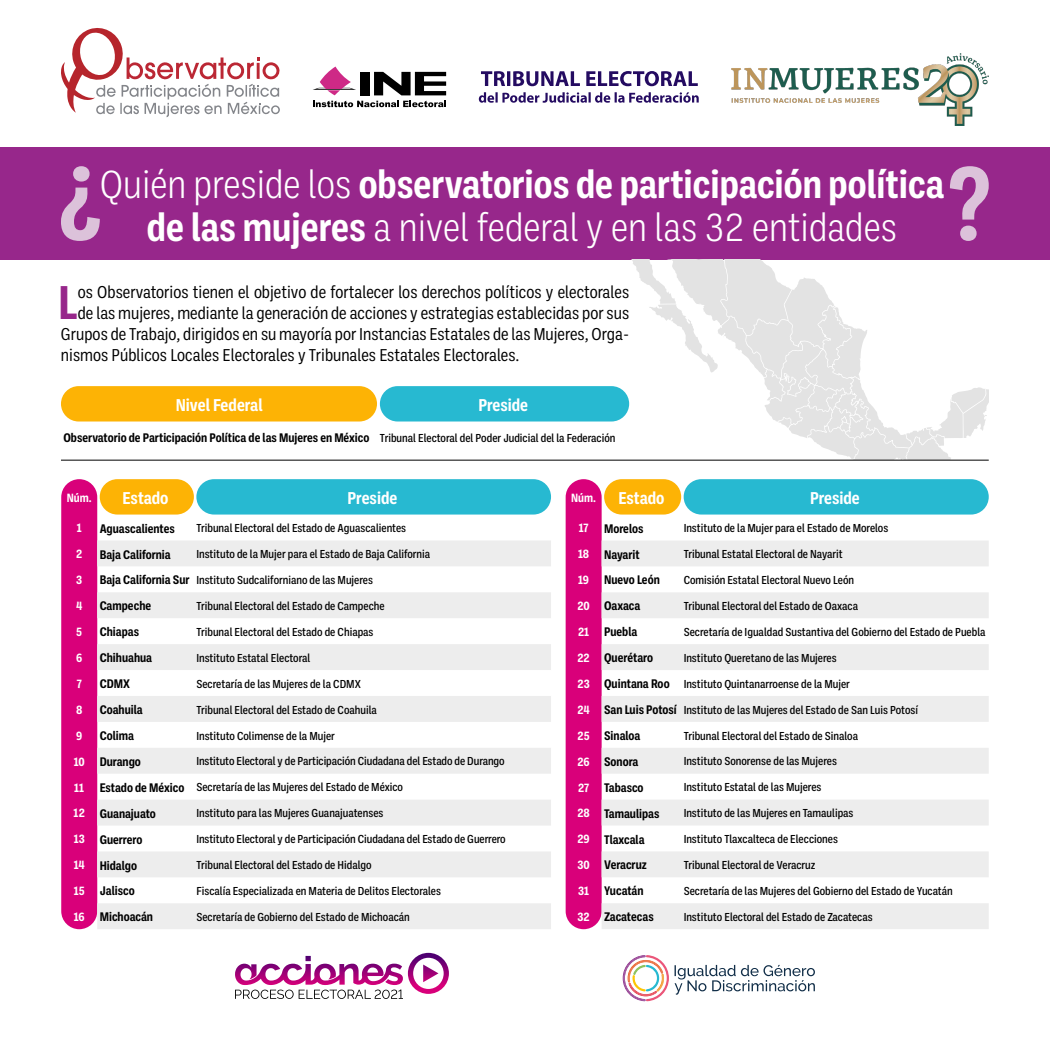
<style>
.page{position:relative;width:1050px;height:1050px;background:#fff}
.page>*{position:absolute;margin:0;border:0;box-sizing:border-box;transform-origin:0 0}
.t1{font:700 48.39px "Ballinger Condensed";color:#97278b}
.t2{font:700 39.9px/42.9px "Ballinger Condensed";color:#fff;text-align:center}
.t3{font:17.5px "Ballinger Condensed";color:#000}
.t4{font:700 17.5px "Ballinger Condensed";color:#fff}
.t5{font:700 12.69px "Ballinger Condensed";color:#000}
.t6{font:700 12.25px "Ballinger Condensed";letter-spacing:-.005em;color:#fff}
.t7{font:500 11.81px/25.9px "Ballinger Condensed";color:#000}
.s1{font-weight:300}
.s2{font-weight:500;font-size:11.81px}
.s3{font-weight:700;font-size:12.69px}
.s4{font-size:12.25px;color:#fff}
.s5{font-weight:700;font-size:12.25px;color:#fff}
</style>
<div class="page">
<div style="left:0;top:147px;width:1050px;height:112px;background:#97278b"></div>
<svg style="left:235px;top:953px;width:214px;height:46px"></svg>
<svg style="left:61px;top:166px;width:39px;height:75px"></svg>
<svg style="left:950px;top:166px;width:39px;height:75px"></svg>
<div style="left:196px;top:479px;width:355px;height:36px;background:#27b9d1;border-radius:18px"></div>
<div style="left:100px;top:479px;width:94px;height:36px;background:#fdb305;border-radius:18px"></div>
<div style="left:61px;top:479px;width:36px;height:450px;background:#d9007a;border-radius:18px"></div>
<svg style="left:97px;top:540px;width:454px;height:389px;fill:#ededed"></svg>
<div style="left:684px;top:479px;width:305px;height:36px;background:#27b9d1;border-radius:18px"></div>
<div style="left:604px;top:479px;width:77px;height:36px;background:#fdb305;border-radius:18px"></div>
<div style="left:566px;top:479px;width:36px;height:450px;background:#d9007a;border-radius:18px"></div>
<svg style="left:602px;top:541px;width:387px;height:388px;fill:#ededed"></svg>
<svg style="left:623px;top:259px;width:366px;height:201px"></svg>
<hr style="left:61px;top:460px;width:928px;height:1px;background:#000">
<div style="left:361px;top:72px;width:9px;height:23px;background:#000"></div>
<svg style="left:374px;top:72px;width:72px;height:23px"></svg>
<svg style="left:313px;top:67px;width:43px;height:28px"></svg>
<svg style="left:313px;top:101px;width:133px;height:6px"></svg>
<svg style="left:61px;top:28px;width:219px;height:89px"></svg>
<svg style="left:481px;top:71px;width:217px;height:15px"></svg>
<svg style="left:479px;top:92px;width:220px;height:11px"></svg>
<svg style="left:623px;top:955px;width:46px;height:46px"></svg>
<svg style="left:675px;top:965px;width:140px;height:30px"></svg>
<div style="left:380px;top:386px;width:249px;height:36px;background:#27b9d1;border-radius:18px"></div>
<div style="left:61px;top:386px;width:316px;height:36px;background:#fdb305;border-radius:18px"></div>
<img style="left:731px;top:54px;width:258px;height:71px">
<h2 class="t2" style="left:100px;top:163px;width:846px"><span class="s1">Quién preside los</span> observatorios de participación política de las mujeres <span class="s1">a nivel federal y en las 32 entidades</span></h2>
<h1 class="t1" style="left:58px;top:276px;width:21px">L</h1>
<h3 class="t3" style="left:78px;top:283px;width:553px">os Observatorios tienen el objetivo de fortalecer los derechos políticos y electorales</h3>
<h3 class="t3" style="left:78px;top:304px;width:553px">de las mujeres, mediante la generación de acciones y estrategias establecidas por sus</h3>
<h3 class="t3" style="left:61px;top:325px;width:570px">Grupos de Trabajo, dirigidos en su mayoría por Instancias Estatales de las Mujeres, Orga-</h3>
<h3 class="t3" style="left:61px;top:346px;width:460px">nismos Públicos Locales Electorales y Tribunales Estatales Electorales.</h3>
<h3 class="t4" style="left:176px;top:395px;width:88px">Nivel Federal</h3>
<h3 class="t4" style="left:478px;top:395px;width:51px">Preside</h3>
<p class="t5" style="left:63px;top:431px;width:553px">Observatorio de Participación Política de las Mujeres en México <span class="s2">Tribunal Electoral del Poder Judicial del la Federación</span></p>
<p class="t6" style="left:67px;top:491px;width:26px">Núm.</p>
<h3 class="t4" style="left:123px;top:488px;width:47px">Estado</h3>
<h3 class="t4" style="left:348px;top:488px;width:51px">Preside</h3>
<p class="t6" style="left:77px;top:521px;width:7px">1</p>
<p class="t5" style="left:100px;top:521px;width:77px">Aguascalientes</p>
<p class="t7" style="left:196px;top:515px;width:211px">Tribunal Electoral del Estado de Aguascalientes</p>
<p class="t6" style="left:76px;top:547px;width:8px">2</p>
<p class="t5" style="left:100px;top:547px;width:73px">Baja California</p>
<p class="t7" style="left:196px;top:541px;width:235px">Instituto de la Mujer para el Estado de Baja California</p>
<p class="t6" style="left:76px;top:573px;width:8px">3</p>
<p class="t7" style="left:100px;top:567px;width:275px"><span class="s3">Baja California Sur</span> Instituto Sudcaliforniano de las Mujeres</p>
<p class="t6" style="left:76px;top:599px;width:8px">4</p>
<p class="t5" style="left:100px;top:599px;width:53px">Campeche</p>
<p class="t7" style="left:196px;top:593px;width:190px">Tribunal Electoral del Estado de Campeche</p>
<p class="t6" style="left:76px;top:625px;width:7px">5</p>
<p class="t5" style="left:100px;top:625px;width:41px">Chiapas</p>
<p class="t7" style="left:196px;top:619px;width:179px">Tribunal Electoral del Estado de Chiapas</p>
<p class="t6" style="left:76px;top:651px;width:8px">6</p>
<p class="t5" style="left:100px;top:651px;width:54px">Chihuahua</p>
<p class="t7" style="left:196px;top:645px;width:116px">Instituto Estatal Electoral</p>
<p class="t6" style="left:77px;top:677px;width:7px">7</p>
<p class="t5" style="left:100px;top:677px;width:32px">CDMX</p>
<p class="t7" style="left:196px;top:671px;width:166px">Secretaría de las Mujeres de la CDMX</p>
<p class="t6" style="left:76px;top:703px;width:8px">8</p>
<p class="t5" style="left:100px;top:703px;width:45px">Coahuila</p>
<p class="t7" style="left:196px;top:697px;width:182px">Tribunal Electoral del Estado de Coahuila</p>
<p class="t6" style="left:76px;top:729px;width:8px">9</p>
<p class="t5" style="left:100px;top:729px;width:36px">Colima</p>
<p class="t7" style="left:196px;top:723px;width:140px">Instituto Colimense de la Mujer</p>
<p class="t5" style="left:74px;top:754px;width:69px"><span class="s4">10</span> Durango</p>
<p class="t7" style="left:74px;top:749px;width:432px;text-indent:122px">Instituto Electoral y de Participación Ciudadana del Estado de Durango<br><span class="s5">11</span> <span class="s3">Estado de México</span> Secretaría de las Mujeres del Estado de México</p>
<p class="t5" style="left:74px;top:806px;width:84px"><span class="s4">12</span> Guanajuato</p>
<p class="t7" style="left:196px;top:800px;width:189px">Instituto para las Mujeres Guanajuatenses</p>
<p class="t5" style="left:74px;top:832px;width:70px"><span class="s4">13</span> Guerrero</p>
<p class="t7" style="left:196px;top:826px;width:311px">Instituto Electoral y de Participación Ciudadana del Estado de Guerrero</p>
<p class="t5" style="left:74px;top:858px;width:65px"><span class="s4">14</span> Hidalgo</p>
<p class="t7" style="left:196px;top:852px;width:177px">Tribunal Electoral del Estado de Hidalgo</p>
<p class="t5" style="left:74px;top:884px;width:62px"><span class="s4">15</span> Jalisco</p>
<p class="t7" style="left:196px;top:878px;width:246px">Fiscalía Especializada en Materia de Delitos Electorales</p>
<p class="t5" style="left:74px;top:910px;width:81px"><span class="s4">16</span> Michoacán</p>
<p class="t7" style="left:196px;top:904px;width:215px">Secretaría de Gobierno del Estado de Michoacán</p>
<p class="t6" style="left:571px;top:491px;width:26px">Núm.</p>
<h3 class="t4" style="left:618px;top:488px;width:47px">Estado</h3>
<h3 class="t4" style="left:810px;top:488px;width:51px">Preside</h3>
<p class="t5" style="left:579px;top:521px;width:66px"><span class="s4">17</span> Morelos</p>
<p class="t7" style="left:684px;top:515px;width:206px">Instituto de la Mujer para el Estado de Morelos</p>
<p class="t5" style="left:578px;top:547px;width:63px"><span class="s4">18</span> Nayarit</p>
<p class="t7" style="left:684px;top:541px;width:160px">Tribunal Estatal Electoral de Nayarit</p>
<p class="t5" style="left:578px;top:573px;width:83px"><span class="s4">19</span> Nuevo León</p>
<p class="t7" style="left:684px;top:567px;width:172px">Comisión Estatal Electoral Nuevo León</p>
<p class="t5" style="left:577px;top:599px;width:64px"><span class="s4">20</span> Oaxaca</p>
<p class="t7" style="left:684px;top:593px;width:176px">Tribunal Electoral del Estado de Oaxaca</p>
<p class="t5" style="left:578px;top:625px;width:61px"><span class="s4">21</span> Puebla</p>
<p class="t7" style="left:684px;top:619px;width:303px">Secretaría de Igualdad Sustantiva del Gobierno del Estado de Puebla</p>
<p class="t5" style="left:577px;top:651px;width:77px"><span class="s4">22</span> Querétaro</p>
<p class="t7" style="left:577px;top:645px;width:342px;text-indent:106px">Instituto Queretano de las Mujeres<br><span class="s5">23</span> <span class="s3">Quintana Roo</span> Instituto Quintanarroense de la Mujer<br><span class="s5">24</span> <span class="s3">San Luis Potosí</span> Instituto de las Mujeres del Estado de San Luis Potosí</p>
<p class="t5" style="left:578px;top:729px;width:64px"><span class="s4">25</span> Sinaloa</p>
<p class="t7" style="left:684px;top:723px;width:176px">Tribunal Electoral del Estado de Sinaloa</p>
<p class="t5" style="left:577px;top:754px;width:62px"><span class="s4">26</span> Sonora</p>
<p class="t7" style="left:684px;top:749px;width:155px">Instituto Sonorense de las Mujeres</p>
<p class="t5" style="left:578px;top:780px;width:67px"><span class="s4">27</span> Tabasco</p>
<p class="t7" style="left:684px;top:774px;width:139px">Instituto Estatal de las Mujeres</p>
<p class="t5" style="left:577px;top:806px;width:84px"><span class="s4">28</span> Tamaulipas</p>
<p class="t7" style="left:684px;top:800px;width:171px">Instituto de las Mujeres en Tamaulipas</p>
<p class="t5" style="left:577px;top:832px;width:69px"><span class="s4">29</span> Tlaxcala</p>
<p class="t7" style="left:684px;top:826px;width:156px">Instituto Tlaxcalteca de Elecciones</p>
<p class="t5" style="left:578px;top:858px;width:71px"><span class="s4">30</span> Veracruz</p>
<p class="t7" style="left:684px;top:852px;width:133px">Tribunal Electoral de Veracruz</p>
<p class="t5" style="left:578px;top:884px;width:67px"><span class="s4">31</span> Yucatán</p>
<p class="t7" style="left:684px;top:878px;width:271px">Secretaría de las Mujeres del Gobierno del Estado de Yucatán</p>
<p class="t5" style="left:578px;top:910px;width:78px"><span class="s4">32</span> Zacatecas</p>
<p class="t7" style="left:684px;top:904px;width:191px">Instituto Electoral del Estado de Zacatecas</p>
</div>
